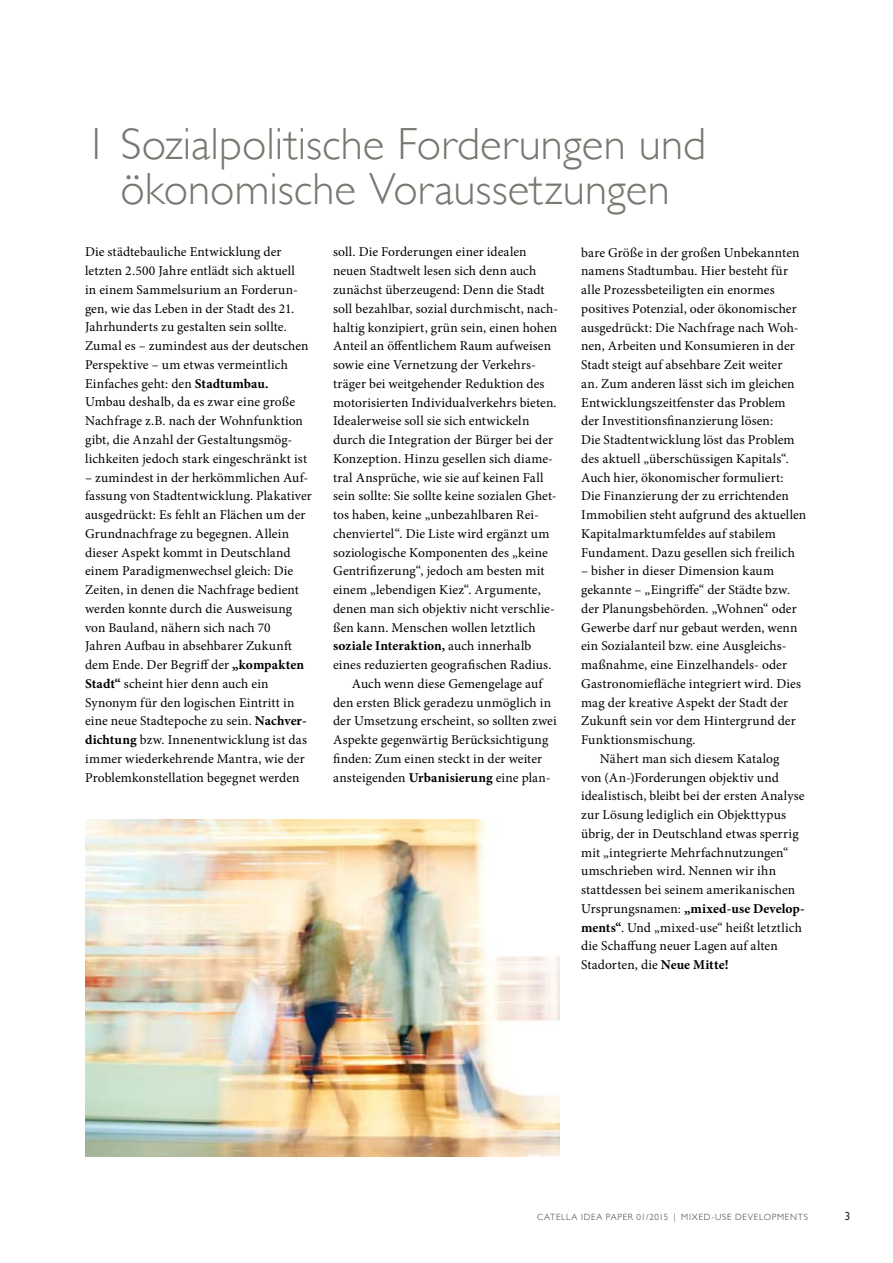
<style>
.page{position:relative;width:893px;height:1263px;background:#fff}
.page>*{position:absolute;margin:0;border:0;box-sizing:border-box;transform-origin:0 0}
.t1{font:300 45px/45px "Gill Sans";color:#7a7670;text-align:center}
.t2{font:13.5px/18.8px "Minion Pro";letter-spacing:.01em;color:#000}
.t3{font:700 13.5px "Minion Pro";letter-spacing:.01em;color:#000}
.t4{font:12px "Gill Sans";color:#3b3835}
.t5{font:300 9px "Gill Sans";letter-spacing:.085em;color:#3b3835}
.s1{font-weight:700}
.s2{font-weight:400}
</style>
<div class="page">
<img style="left:85px;top:819px;width:475px;height:338px">
<h1 class="t1" style="left:85px;top:119px;width:623px">1 Sozialpolitische Forderungen und ökonomische Voraussetzungen</h1>
<p class="t2" style="left:85px;top:243px;width:225px">Die städtebauliche Entwicklung der letzten 2.500 Jahre entlädt sich aktuell in einem Sammelsurium an Forderun&shy;gen, wie das Leben in der Stadt des 21.<br>Jahrhunderts zu gestalten sein sollte.<br>Zumal es – zumindest aus der deutschen Perspektive – um etwas vermeintlich Einfaches geht: den <span class="s1">Stadtumbau.<br></span>Umbau deshalb, da es zwar eine große Nachfrage z.B. nach der Wohnfunktion gibt, die Anzahl der Gestaltungsmög&shy;lichkeiten jedoch stark eingeschränkt ist</p>
<p class="t2" style="left:85px;top:468px;width:228px">– zumindest in der herkömmlichen Auf&shy;fassung von Stadtentwicklung. Plakativer ausgedrückt: Es fehlt an Flächen um der Grundnachfrage zu begegnen. Allein dieser Aspekt kommt in Deutschland einem Paradigmenwechsel gleich: Die Zeiten, in denen die Nachfrage bedient werden konnte durch die Ausweisung von Bauland, nähern sich nach 70<br>Jahren Aufbau in absehbarer Zukunft dem Ende. Der Begriff der <span class="s1">„kompakten Stadt“</span> scheint hier denn auch ein Synonym für den logischen Eintritt in eine neue Stadtepoche zu sein. <span class="s1">Nachver&shy;dichtung</span> bzw. Innenentwicklung ist das immer wiederkehrende Mantra, wie der Problemkonstellation begegnet werden</p>
<p class="t2" style="left:333px;top:243px;width:195px">soll. Die Forderungen einer idealen</p>
<p class="t2" style="left:333px;top:262px;width:205px">neuen Stadtwelt lesen sich denn auch</p>
<p class="t2" style="left:333px;top:280px;width:213px">zunächst überzeugend: Denn die Stadt</p>
<p class="t2" style="left:333px;top:299px;width:227px">soll bezahlbar, sozial durchmischt, nach-</p>
<p class="t2" style="left:333px;top:318px;width:226px">haltig konzipiert, grün sein, einen hohen</p>
<p class="t2" style="left:333px;top:337px;width:220px">Anteil an öffentlichem Raum aufweisen</p>
<p class="t2" style="left:333px;top:355px;width:205px">sowie eine Vernetzung der Verkehrs-</p>
<p class="t2" style="left:333px;top:374px;width:213px">träger bei weitgehender Reduktion des</p>
<p class="t2" style="left:333px;top:393px;width:225px">motorisierten Individualverkehrs bieten.</p>
<p class="t2" style="left:333px;top:412px;width:198px">Idealerweise soll sie sich entwickeln</p>
<p class="t2" style="left:333px;top:430px;width:222px">durch die Integration der Bürger bei der</p>
<p class="t2" style="left:333px;top:449px;width:222px">Konzeption. Hinzu gesellen sich diame-</p>
<p class="t2" style="left:333px;top:468px;width:212px">tral Ansprüche, wie sie auf keinen Fall</p>
<p class="t2" style="left:333px;top:487px;width:225px">sein sollte: Sie sollte keine sozialen Ghet-</p>
<p class="t2" style="left:333px;top:505px;width:207px">tos haben, keine „unbezahlbaren Rei-</p>
<p class="t2" style="left:333px;top:524px;width:218px">chenviertel“. Die Liste wird ergänzt um</p>
<p class="t2" style="left:333px;top:543px;width:216px">soziologische Komponenten des „keine</p>
<p class="t2" style="left:333px;top:562px;width:213px">Gentrifizerung“, jedoch am besten mit</p>
<p class="t2" style="left:333px;top:580px;width:209px">einem „lebendigen Kiez“. Argumente,</p>
<p class="t2" style="left:333px;top:599px;width:223px">denen man sich objektiv nicht verschlie-</p>
<p class="t2" style="left:333px;top:618px;width:204px">ßen kann. Menschen wollen letztlich</p>
<p class="t3" style="left:333px;top:636px;width:200px">soziale Interaktion, <span class="s2">auch innerhalb</span></p>
<p class="t2" style="left:333px;top:655px;width:220px">eines reduzierten geografischen Radius.</p>
<p class="t2" style="left:352px;top:674px;width:194px">Auch wenn diese Gemengelage auf</p>
<p class="t2" style="left:333px;top:693px;width:220px">den ersten Blick geradezu unmöglich in</p>
<p class="t2" style="left:333px;top:712px;width:225px">der Umsetzung erscheint, so sollten zwei</p>
<p class="t2" style="left:333px;top:730px;width:217px">Aspekte gegenwärtig Berücksichtigung</p>
<p class="t2" style="left:333px;top:749px;width:211px">finden: Zum einen steckt in der weiter</p>
<p class="t2" style="left:333px;top:768px;width:219px">ansteigenden <span class="s1">Urbanisierung</span> eine plan-</p>
<p class="t2" style="left:581px;top:243px;width:227px">bare Größe in der großen Unbekannten namens Stadtumbau. Hier besteht für alle Prozessbeteiligten ein enormes positives Potenzial, oder ökonomischer ausgedrückt: Die Nachfrage nach Woh&shy;nen, Arbeiten und Konsumieren in der Stadt steigt auf absehbare Zeit weiter<br>an. Zum anderen lässt sich im gleichen Entwicklungszeitfenster das Problem der Investitionsfinanzierung lösen:<br>Die Stadtentwicklung löst das Problem des aktuell „überschüssigen Kapitals“.<br>Auch hier, ökonomischer formuliert:<br>Die Finanzierung der zu errichtenden Immobilien steht aufgrund des aktuellen Kapitalmarktumfeldes auf stabilem Fundament. Dazu gesellen sich freilich</p>
<p class="t2" style="left:581px;top:562px;width:194px">– bisher in dieser Dimension kaum</p>
<p class="t2" style="left:581px;top:580px;width:210px">gekannte – „Eingriffe“ der Städte bzw.</p>
<p class="t2" style="left:581px;top:599px;width:217px">der Planungsbehörden. „Wohnen“ oder</p>
<p class="t2" style="left:581px;top:618px;width:218px">Gewerbe darf nur gebaut werden, wenn</p>
<p class="t2" style="left:581px;top:637px;width:207px">ein Sozialanteil bzw. eine Ausgleichs-</p>
<p class="t2" style="left:581px;top:655px;width:207px">maßnahme, eine Einzelhandels- oder</p>
<p class="t2" style="left:581px;top:674px;width:221px">Gastronomiefläche integriert wird. Dies</p>
<p class="t2" style="left:581px;top:693px;width:209px">mag der kreative Aspekt der Stadt der</p>
<p class="t2" style="left:581px;top:712px;width:216px">Zukunft sein vor dem Hintergrund der</p>
<p class="t2" style="left:581px;top:730px;width:116px">Funktionsmischung.</p>
<p class="t2" style="left:600px;top:749px;width:181px">Nähert man sich diesem Katalog</p>
<p class="t2" style="left:581px;top:768px;width:199px">von (An-)Forderungen objektiv und</p>
<p class="t2" style="left:581px;top:787px;width:225px">idealistisch, bleibt bei der ersten Analyse</p>
<p class="t2" style="left:581px;top:805px;width:206px">zur Lösung lediglich ein Objekttypus</p>
<p class="t2" style="left:581px;top:824px;width:219px">übrig, der in Deutschland etwas sperrig</p>
<p class="t2" style="left:581px;top:843px;width:209px">mit „integrierte Mehrfachnutzungen“</p>
<p class="t2" style="left:581px;top:862px;width:197px">umschrieben wird. Nennen wir ihn</p>
<p class="t2" style="left:581px;top:880px;width:216px">stattdessen bei seinem amerikanischen</p>
<p class="t3" style="left:581px;top:899px;width:225px"><span class="s2">Ursprungsnamen:</span> „mixed-use Develop-</p>
<p class="t2" style="left:581px;top:918px;width:222px"><span class="s1">ments“</span>. Und „mixed-use“ heißt letztlich</p>
<p class="t2" style="left:581px;top:937px;width:198px">die Schaffung neuer Lagen auf alten</p>
<p class="t2" style="left:581px;top:955px;width:149px">Stadorten, die <span class="s1">Neue Mitte!</span></p>
<p class="t5" style="left:537px;top:1210px;width:272px">CATELLA IDEA PAPER 01/2015 | MIXED-USE DEVELOPMENTS</p>
<p class="t4" style="left:844px;top:1209px;width:7px">3</p>
</div>
